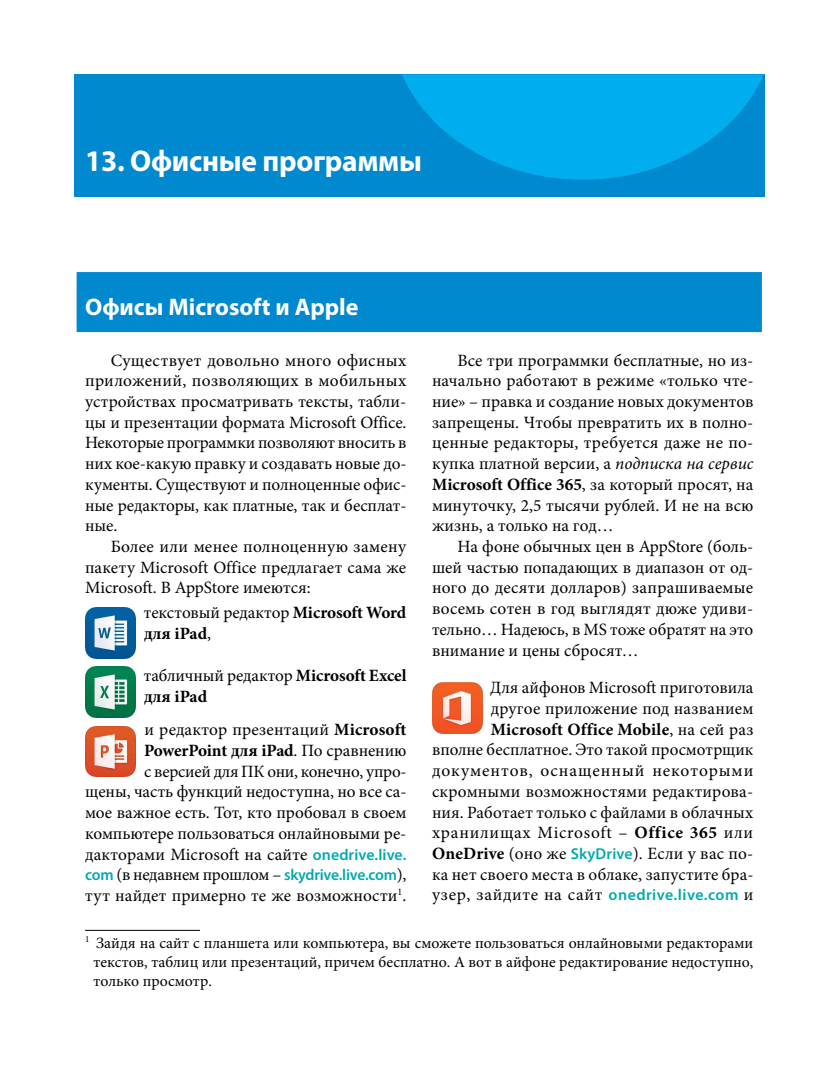
<style>
.page{position:relative;width:830px;height:1072px;background:#fff}
.page>*{position:absolute;margin:0;border:0;box-sizing:border-box;transform-origin:0 0}
.t1{font:700 30px "Myriad Pro";letter-spacing:-.01em;color:#fff}
.t2{font:700 24px "Myriad Pro";color:#fff}
.t3{font:17.25px/20.7px "Minion Pro";letter-spacing:.005em;color:#000;text-align:justify}
.t4{font:700 17.25px/20.7px "Minion Pro";color:#000}
.t5{font:15.75px/18.9px "Minion Pro";color:#000;text-align:justify}
.t6{font:600 15.75px "Myriad Pro";letter-spacing:-.015em;color:#00aaad}
.s1{font-style:italic}
.s2{font-weight:700}
.s3{font-family:"Myriad Pro";font-weight:600;font-size:15.75px;color:#00aaad}
.s4{font-weight:400}
.s5{font-family:"Minion Pro";font-weight:400;font-size:17.25px;color:#000}
</style>
<div class="page">
<div style="left:74px;top:74px;width:690px;height:123px;background:#0089cf"></div>
<svg style="left:402px;top:74px;width:361px;height:106px;fill:#00aeef"></svg>
<div style="left:77px;top:272px;width:684px;height:60px;background:#0089cf"></div>
<img style="left:432px;top:683px;width:50px;height:50px">
<img style="left:85px;top:608px;width:50px;height:50px">
<img style="left:85px;top:666px;width:50px;height:51px">
<img style="left:85px;top:726px;width:50px;height:50px">
<hr style="left:85px;top:930px;width:115px;height:1px;background:#000">
<h1 class="t1" style="left:85px;top:142px;width:338px">13. Офисные программы</h1>
<h2 class="t2" style="left:85px;top:291px;width:274px">Офисы Microsoft и Apple</h2>
<p class="t3" style="left:432px;top:350px;width:323px;text-indent:26px">Все три программки бесплатные, но из&shy;начально работают в режиме «только чте&shy;ние» – правка и создание новых документов запрещены. Чтобы превратить их в полно&shy;ценные редакторы, требуется даже не по&shy;купка платной версии, а <span class="s1">подписка на сервис </span><span class="s2">Microsoft Office 365</span>, за который просят, на минуточку, 2,5 тысячи рублей. И не на всю жизнь, а только на год…</p>
<p class="t3" style="left:432px;top:536px;width:323px;text-indent:26px">На фоне обычных цен в AppStore (боль&shy;шей частью попадающих в диапазон от од&shy;ного до десяти долларов) запрашиваемые восемь сотен в год выглядят дюже удиви&shy;тельно… Надеюсь, в MS тоже обратят на это внимание и цены сбросят…</p>
<p class="t3" style="left:432px;top:677px;width:323px;text-align:right">Для айфонов Microsoft приготовила<br>другое приложение под названием <span class="s2">Microsoft Office Mobile</span>, на сей раз<br>вполне бесплатное. Это такой просмотрщик документов, оснащенный некоторыми скромными возможностями редактирова&shy;ния. Работает только с файлами в облачных хранилищах Microsoft – <span class="s2">Office 365</span> или <span class="s2">OneDrive</span> (оно же <span class="s3">SkyDrive</span>). Если у вас по&shy;ка нет своего места в облаке, запустите бра&shy;узер, зайдите на сайт <span class="s3">onedrive.live.com</span> и</p>
<p class="t3" style="left:85px;top:350px;width:323px;text-indent:26px">Существует довольно много офисных приложений, позволяющих в мобильных устройствах просматривать тексты, табли&shy;цы и презентации формата Microsoft Office.<br>Некоторые программки позволяют вносить в них кое-какую правку и создавать новые до&shy;кументы. Существуют и полноценные офис&shy;ные редакторы, как платные, так и бесплат&shy;ные.</p>
<p class="t3" style="left:85px;top:536px;width:322px;text-indent:26px">Более или менее полноценную замену пакету Microsoft Office предлагает сама же Microsoft. В AppStore имеются:</p>
<p class="t4" style="left:144px;top:602px;width:264px"><span class="s4">текстовый редактор</span> Microsoft Word для iPad<span class="s4">,</span></p>
<p class="t4" style="left:144px;top:665px;width:264px"><span class="s4">табличный редактор</span> Microsoft Excel для iPad</p>
<p class="t3" style="left:85px;top:719px;width:323px;text-align:right">и редактор презентаций <span class="s2">Microsoft PowerPoint для iPad</span>. По сравнению<br>с версией для ПК они, конечно, упро-<br>щены, часть функций недоступна, но все са&shy;мое важное есть. Тот, кто пробовал в своем компьютере пользоваться онлайновыми ре&shy;дакторами Microsoft на сайте <span class="s3">onedrive.live.</span></p>
<p class="t6" style="left:85px;top:865px;width:323px">com <span class="s5">(в недавнем прошлом –</span> skydrive.live.com<span class="s5">),</span></p>
<p class="t3" style="left:85px;top:885px;width:323px">тут найдет примерно те же возможности<sup>1</sup>.</p>
<p class="t5" style="left:94px;top:933px;width:661px;text-indent:-9px"><sup>1</sup> Зайдя на сайт с планшета или компьютера, вы сможете пользоваться онлайновыми редакторами текстов, таблиц или презентаций, причем бесплатно. А вот в айфоне редактирование недоступно, только просмотр.</p>
</div>
